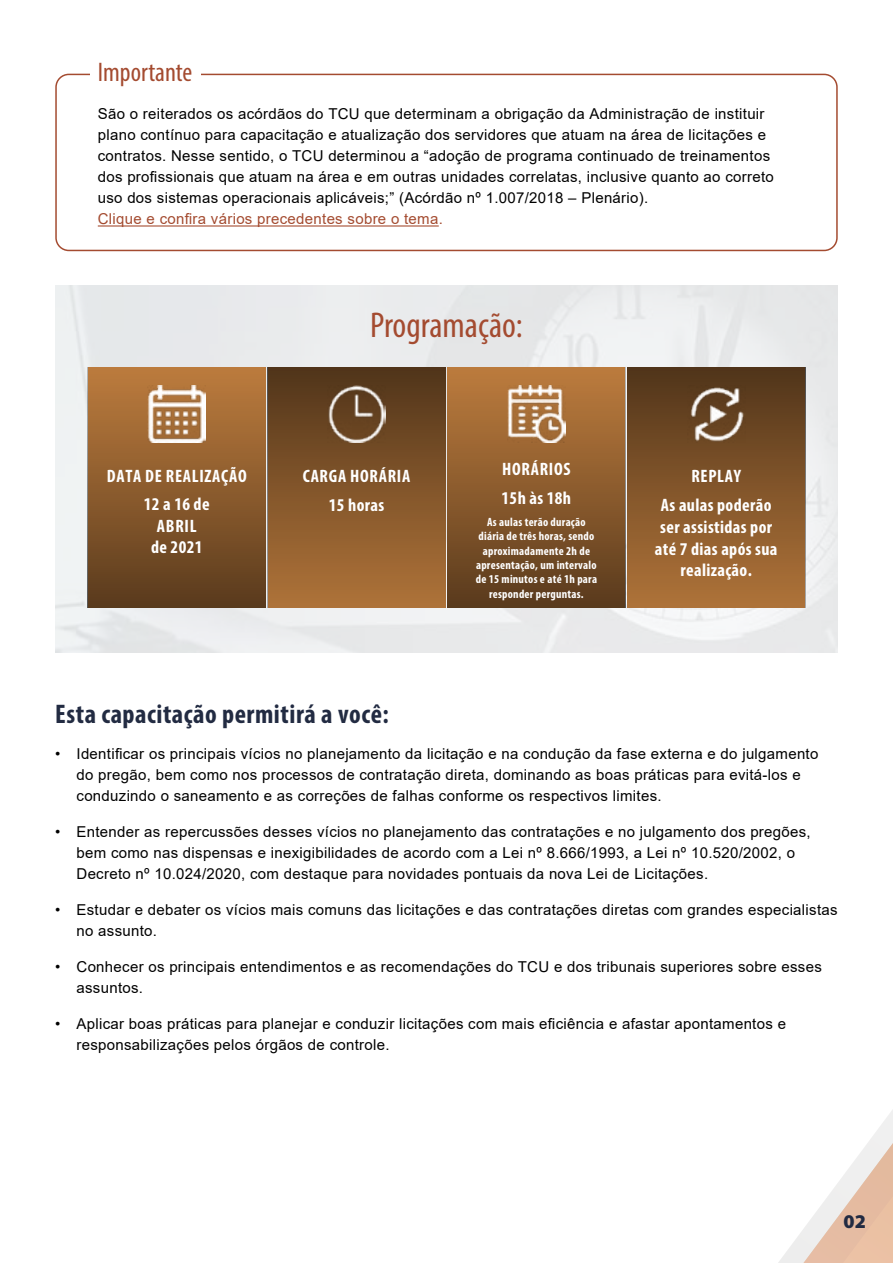
<style>
.page{position:relative;width:893px;height:1263px;background:#fff}
.page>*{position:absolute;margin:0;border:0;box-sizing:border-box;transform-origin:0 0}
.t1{font:condensed 36px "Myriad Pro";color:#a44b30}
.t2{font:700 condensed 27px "Myriad Pro";letter-spacing:.02em;color:#222b42}
.t3{font:condensed 27px "Myriad Pro";color:#a44b30}
.t4{font:900 19.5px "Myriad Pro";color:#222b42}
.t5{font:700 condensed 18px/21.6px "Myriad Pro";letter-spacing:.02em;color:#fff;text-align:center}
.t6{font:700 condensed 18px/29.1px "Myriad Pro";letter-spacing:.04em;color:#fff;text-align:center}
.t7{font:15px/21px "Arial";letter-spacing:.02em;color:#000}
.t8{font:15px "Arial";letter-spacing:.02em;color:#a44b30}
.t9{font:700 condensed 12px/14.4px "Myriad Pro";letter-spacing:.02em;color:#fff;text-align:center}
</style>
<div class="page">
<svg style="left:778px;top:1110px;width:115px;height:153px"></svg>
<hr style="left:98px;top:225px;width:341px;height:2px;background:#a44b30">
<div style="left:55px;top:74px;width:783px;height:177px;border:2px solid #a44b30;border-radius:13px"></div>
<div style="left:90px;top:55px;width:111px;height:37px;background:#fff"></div>
<img style="left:55px;top:285px;width:783px;height:367px">
<div style="left:627px;top:367px;width:178px;height:240px;background:linear-gradient(to bottom,#51351a,#af7339)"></div>
<div style="left:447px;top:367px;width:178px;height:240px;background:linear-gradient(to bottom,#be7d3f,#5b3b1d)"></div>
<div style="left:268px;top:367px;width:177px;height:240px;background:linear-gradient(to bottom,#51351a,#af7339)"></div>
<div style="left:88px;top:367px;width:178px;height:240px;background:linear-gradient(to bottom,#bd7d3e,#5b3b1d)"></div>
<img style="left:328px;top:386px;width:58px;height:56px">
<img style="left:507px;top:386px;width:58px;height:56px">
<img style="left:687px;top:386px;width:58px;height:56px">
<img style="left:148px;top:386px;width:58px;height:56px">
<h2 class="t3" style="left:98px;top:56px;width:96px">Importante</h2>
<p class="t7" style="left:98px;top:104px;width:678px">São o reiterados os acórdãos do TCU que determinam a obrigação da Administração de instituir plano contínuo para capacitação e atualização dos servidores que atuam na área de licitações e contratos. Nesse sentido, o TCU determinou a “adoção de programa continuado de treinamentos dos profissionais que atuam na área e em outras unidades correlatas, inclusive quanto ao correto uso dos sistemas operacionais aplicáveis;” (Acórdão nº 1.007/2018 – Plenário).</p>
<p class="t8" style="left:98px;top:209px;width:347px">Clique e confira vários precedentes sobre o tema.</p>
<p class="t6" style="left:107px;top:462px;width:141px;line-height:27.9px">DATA DE REALIZAÇÃO<br>12 a 16 de</p>
<p class="t5" style="left:151px;top:514px;width:53px">ABRIL de 2021</p>
<h1 class="t1" style="left:370px;top:303px;width:154px">Programação:</h1>
<p class="t6" style="left:303px;top:461px;width:109px">CARGA HORÁRIA<br>15 horas</p>
<p class="t6" style="left:502px;top:454px;width:71px;text-align:left">HORÁRIOS<br>15h às 18h</p>
<p class="t9" style="left:476px;top:514px;width:123px">As aulas terão duração diária de três horas, sendo aproximadamente 2h de apresentação, um intervalo de 15 minutos e até 1h para responder perguntas.</p>
<p class="t5" style="left:661px;top:461px;width:112px;line-height:29.1px">REPLAY<br>As aulas poderão</p>
<p class="t5" style="left:655px;top:516px;width:124px">ser assistidas por até 7 dias após sua realização.</p>
<h2 class="t2" style="left:55px;top:697px;width:335px">Esta capacitação permitirá a você:</h2>
<p class="t7" style="left:77px;top:743px;width:743px;text-indent:-21px">• Identificar os principais vícios no planejamento da licitação e na condução da fase externa e do julgamento do pregão, bem como nos processos de contratação direta, dominando as boas práticas para evitá-los e conduzindo o saneamento e as correções de falhas conforme os respectivos limites.</p>
<p class="t7" style="left:77px;top:821px;width:736px;text-indent:-21px">• Entender as repercussões desses vícios no planejamento das contratações e no julgamento dos pregões, bem como nas dispensas e inexigibilidades de acordo com a Lei nº 8.666/1993, a Lei nº 10.520/2002, o<br>Decreto nº 10.024/2020, com destaque para novidades pontuais da nova Lei de Licitações.</p>
<p class="t7" style="left:77px;top:899px;width:763px;text-indent:-21px">• Estudar e debater os vícios mais comuns das licitações e das contratações diretas com grandes especialistas no assunto.</p>
<p class="t7" style="left:77px;top:956px;width:747px;text-indent:-21px">• Conhecer os principais entendimentos e as recomendações do TCU e dos tribunais superiores sobre esses assuntos.</p>
<p class="t7" style="left:77px;top:1013px;width:711px;text-indent:-21px">• Aplicar boas práticas para planejar e conduzir licitações com mais eficiência e afastar apontamentos e responsabilizações pelos órgãos de controle.</p>
<h3 class="t4" style="left:843px;top:1209px;width:24px">02</h3>
</div>
